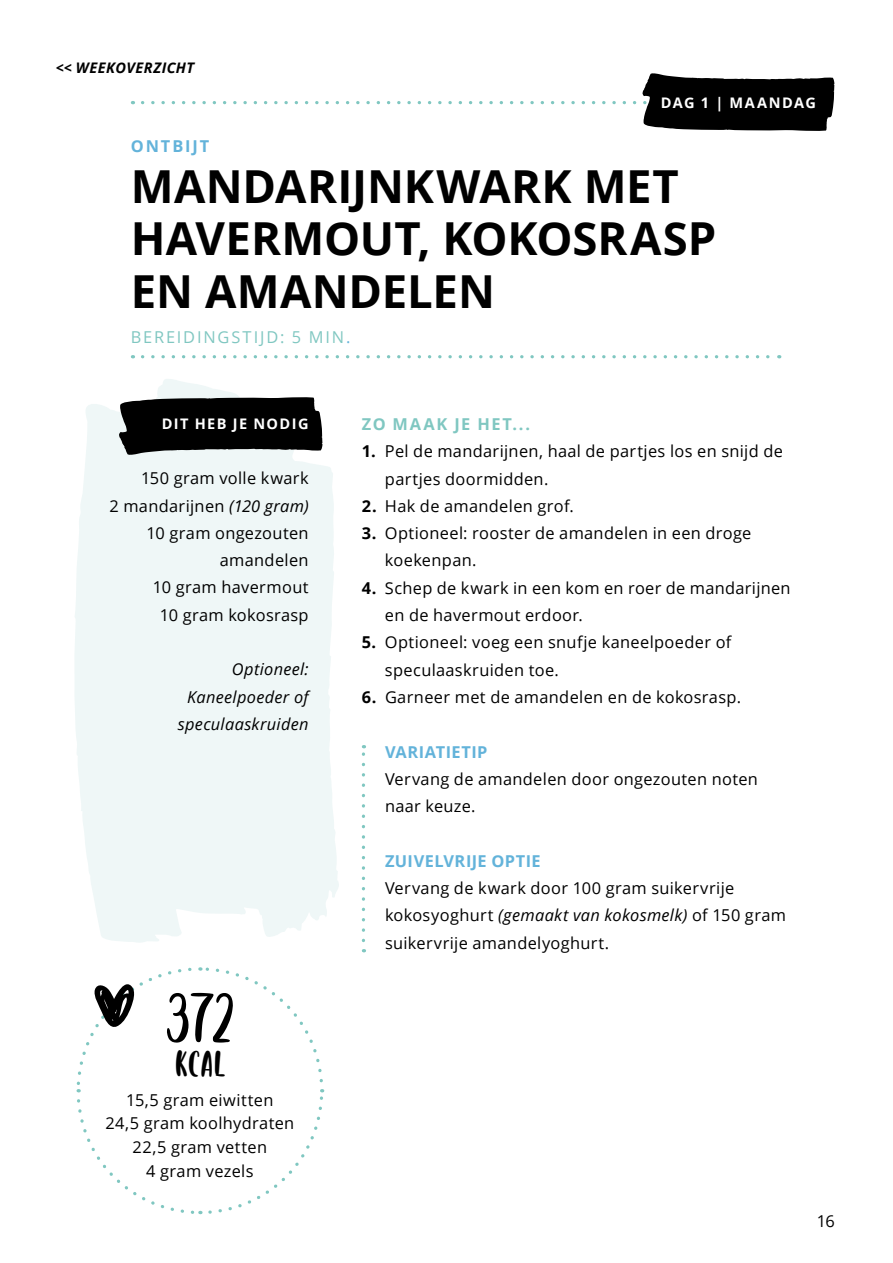
<style>
.page{position:relative;width:893px;height:1263px;background:#fff}
.page>*{position:absolute;margin:0;border:0;box-sizing:border-box;transform-origin:0 0}
.t1{font:91.5px "Earth Quest";color:#000}
.t2{font:47.1px "Earth Quest";color:#000}
.t3{font:700 45.45px/52.8px "Open Sans";color:#000}
.t4{font:16.35px/27.3px "Open Sans";letter-spacing:.02em;color:#000}
.t5{font:italic 16.35px/27.3px "Open Sans";letter-spacing:.02em;color:#000;text-align:right}
.t6{font:700 16.35px "Open Sans";letter-spacing:.035em;color:#63b3da}
.t7{font:16.35px "Open Sans";letter-spacing:.11em;color:#80c7c1}
.t8{font:700 16.35px "Open Sans";letter-spacing:.105em;color:#80c7c1}
.t9{font:700 16.35px "Open Sans";letter-spacing:.12em;color:#63b3da}
.t10{font:700 14.55px "Open Sans";letter-spacing:.095em;color:#fff}
.t11{font:italic 700 14.55px "Open Sans";letter-spacing:.03em;color:#000}
.s1{color:#63b3da}
.s2{font-style:italic}
.s3{font-weight:700}
</style>
<div class="page">
<svg style="left:75px;top:379px;width:264px;height:564px;fill:#eff7f7"></svg>
<svg style="left:119px;top:397px;width:203px;height:58px;background:#202121"></svg>
<svg style="left:76px;top:967px;width:249px;height:248px"></svg>
<svg style="left:143px;top:73px;width:691px;height:58px"></svg>
<svg style="left:143px;top:355px;width:637px;height:3px"></svg>
<svg style="left:362px;top:745px;width:3px;height:195px"></svg>
<div style="left:56px;top:1202px;width:51px;height:33px;background:#fff"></div>
<p class="t11" style="left:56px;top:57px;width:140px">&lt;&lt; WEEKOVERZICHT</p>
<p class="t9" style="left:131px;top:135px;width:80px">ONTBIJT</p>
<p class="t10" style="left:661px;top:93px;width:156px">DAG 1 | MAANDAG</p>
<h3 class="t3" style="left:131px;top:159px;width:587px">MANDARIJNKWARK MET<br>HAVERMOUT, KOKOSRASP<br>EN AMANDELEN</h3>
<p class="t7" style="left:131px;top:325px;width:221px">BEREIDINGSTIJD: 5 MIN<span class="s1">.</span></p>
<p class="t10" style="left:162px;top:413px;width:148px">DIT HEB JE NODIG</p>
<p class="t4" style="left:109px;top:464px;width:201px;text-align:right">150 gram volle kwark<br>2 mandarijnen <span class="s2">(120 gram)<br></span>10 gram ongezouten amandelen<br>10 gram havermout<br>10 gram kokosrasp</p>
<p class="t5" style="left:178px;top:655px;width:132px">Optioneel:<br>Kaneelpoeder of speculaaskruiden</p>
<h1 class="t1" style="left:166px;top:983px;width:69px">372</h1>
<h2 class="t2" style="left:175px;top:1046px;width:52px">KCAL</h2>
<p class="t4" style="left:106px;top:1087px;width:190px;line-height:23.7px;text-align:center">15,5 gram eiwitten<br>24,5 gram koolhydraten<br>22,5 gram vetten<br>4 gram vezels</p>
<p class="t8" style="left:362px;top:412px;width:170px">ZO MAAK JE HET...</p>
<p class="t4" style="left:385px;top:437px;width:399px;text-indent:-23px"><span class="s3">1.</span> Pel de mandarijnen, haal de partjes los en snijd de partjes doormidden.</p>
<p class="t4" style="left:362px;top:492px;width:213px"><span class="s3">2.</span> Hak de amandelen grof.</p>
<p class="t4" style="left:385px;top:519px;width:368px;text-indent:-23px"><span class="s3">3.</span> Optioneel: rooster de amandelen in een droge koekenpan.</p>
<p class="t4" style="left:385px;top:574px;width:407px;text-indent:-23px"><span class="s3">4.</span> Schep de kwark in een kom en roer de mandarijnen en de havermout erdoor.</p>
<p class="t4" style="left:385px;top:628px;width:348px;text-indent:-23px"><span class="s3">5.</span> Optioneel: voeg een snufje kaneelpoeder of speculaaskruiden toe.</p>
<p class="t4" style="left:362px;top:683px;width:381px"><span class="s3">6.</span> Garneer met de amandelen en de kokosrasp.</p>
<p class="t6" style="left:385px;top:740px;width:104px">VARIATIETIP</p>
<p class="t4" style="left:385px;top:765px;width:374px">Vervang de amandelen door ongezouten noten naar keuze.</p>
<p class="t6" style="left:385px;top:849px;width:157px">ZUIVELVRIJE OPTIE</p>
<p class="t4" style="left:385px;top:874px;width:402px">Vervang de kwark door 100 gram suikervrije kokosyoghurt <span class="s2">(gemaakt van kokosmelk)</span> of 150 gram suikervrije amandelyoghurt.</p>
<p class="t4" style="left:817px;top:1207px;width:20px">16</p>
</div>
